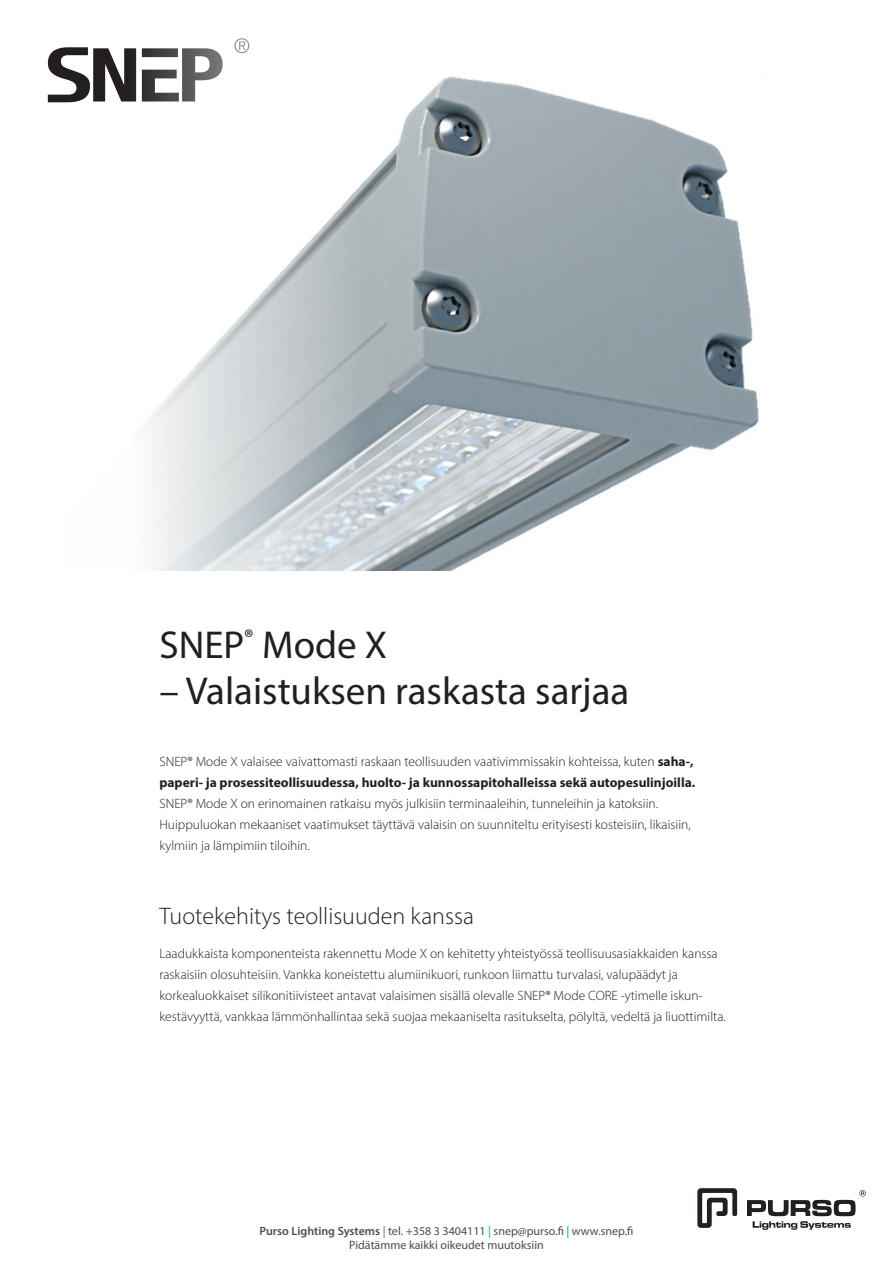
<style>
.page{position:relative;width:893px;height:1263px;background:#fff}
.page>*{position:absolute;margin:0;border:0;box-sizing:border-box;transform-origin:0 0}
.t1{font:39px "Myriad Pro";color:#231f20}
.t2{font:300 24px "Myriad Pro";color:#231f20}
.t3{font:300 13.5px/21px "Myriad Pro";color:#231f20}
.t4{font:700 13.5px/21px "Myriad Pro";color:#231f20}
.t5{font:12px/14.4px "Myriad Pro";color:#4b4c4d;text-align:center}
.s1{font-weight:300}
.s2{font-weight:600}
.s3{color:#009cac}
</style>
<div class="page">
<svg style="left:697px;top:1188px;width:169px;height:42px"></svg>
<svg style="left:48px;top:47px;width:19px;height:55px"></svg>
<img style="left:67px;top:38px;width:694px;height:533px">
<h1 class="t1" style="left:159px;top:620px;width:229px">SNEP<sup>®</sup> Mode X</h1>
<h1 class="t1" style="left:159px;top:667px;width:471px">– Valaistuksen raskasta sarjaa</h1>
<p class="t4" style="left:159px;top:750px;width:537px"><span class="s1">SNEP® Mode X valaisee vaivattomasti raskaan teollisuuden vaativimmissakin kohteissa, kuten</span> saha-, paperi- ja prosessiteollisuudessa, huolto- ja kunnossapitohalleissa sekä autopesulinjoilla.</p>
<p class="t3" style="left:159px;top:793px;width:533px">SNEP® Mode X on erinomainen ratkaisu myös julkisiin terminaaleihin, tunneleihin ja katoksiin.<br>Huippuluokan mekaaniset vaatimukset täyttävä valaisin on suunniteltu erityisesti kosteisiin, likaisiin, kylmiin ja lämpimiin tiloihin.</p>
<h2 class="t2" style="left:159px;top:902px;width:316px">Tuotekehitys teollisuuden kanssa</h2>
<p class="t3" style="left:159px;top:943px;width:568px">Laadukkaista komponenteista rakennettu Mode X on kehitetty yhteistyössä teollisuusasiakkaiden kanssa raskaisiin olosuhteisiin. Vankka koneistettu alumiinikuori, runkoon liimattu turvalasi, valupäädyt ja korkealuokkaiset silikonitiivisteet antavat valaisimen sisällä olevalle SNEP® Mode CORE -ytimelle iskun&shy;kestävyyttä, vankkaa lämmönhallintaa sekä suojaa mekaaniselta rasitukselta, pölyltä, vedeltä ja liuottimilta.</p>
<p class="t5" style="left:260px;top:1223px;width:375px"><span class="s2">Purso Lighting Systems</span> <span class="s3">|</span> tel. +358 3 3404111 <span class="s3">|</span> snep@purso.fi <span class="s3">|</span> www.snep.fi<br>Pidätämme kaikki oikeudet muutoksiin</p>
</div>
